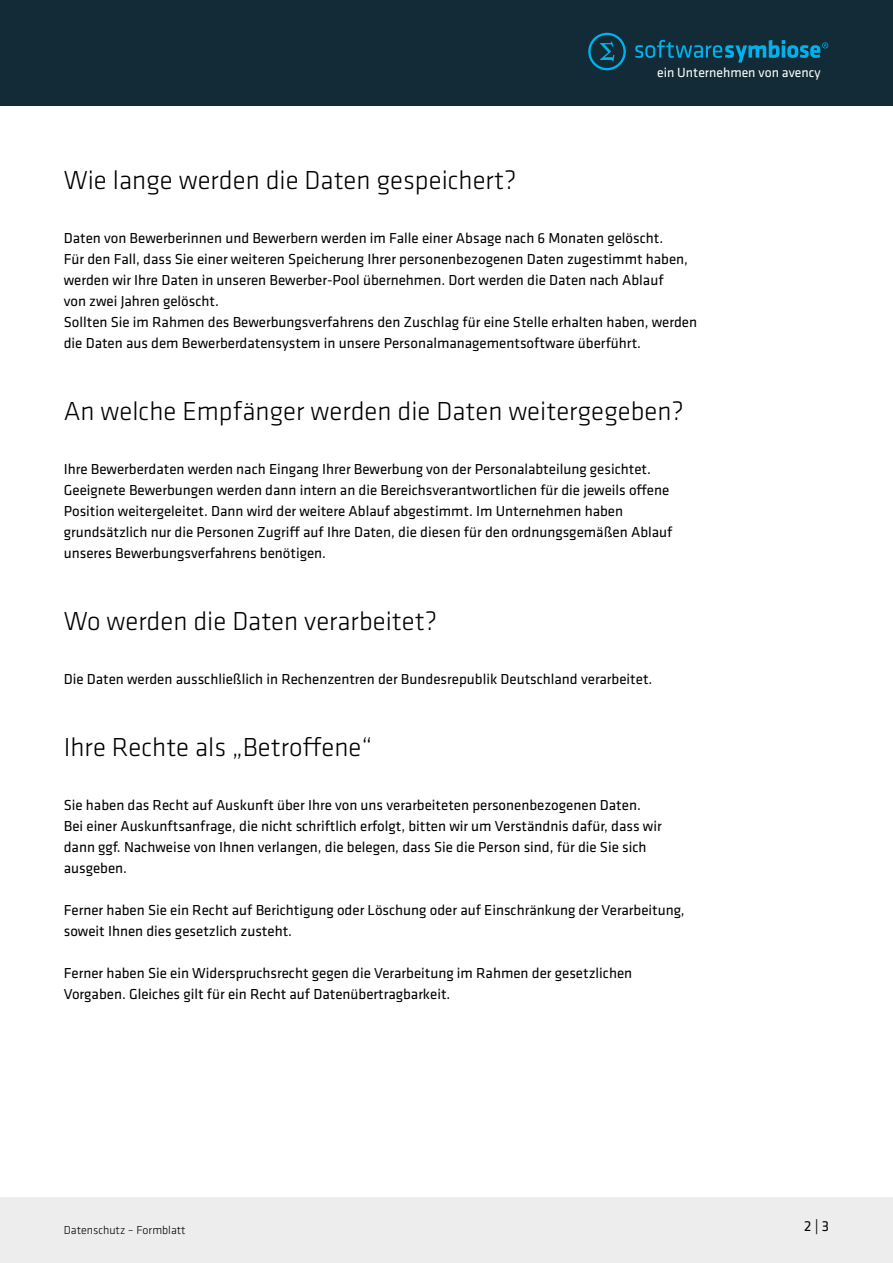
<style>
.page{position:relative;width:893px;height:1263px;background:#fff}
.page>*{position:absolute;margin:0;border:0;box-sizing:border-box;transform-origin:0 0}
.t1{font:300 27px "Klavika";color:#000}
.t2{font:15px/21px "Klavika";color:#000}
.t3{font:13.65px "Klavika";color:#fff}
.t4{font:300 12px "Klavika";color:#000}
</style>
<div class="page">
<div style="left:0;top:0;width:893px;height:106px;background:#122b36"></div>
<div style="left:0;top:1198px;width:893px;height:65px;background:#eeeded"></div>
<svg style="left:588px;top:33px;width:38px;height:37px"></svg>
<svg style="left:635px;top:40px;width:193px;height:23px"></svg>
<p class="t3" style="left:657px;top:65px;width:165px">ein Unternehmen von avency</p>
<h1 class="t1" style="left:64px;top:165px;width:454px">Wie lange werden die Daten gespeichert?</h1>
<p class="t2" style="left:64px;top:228px;width:635px">Daten von Bewerberinnen und Bewerbern werden im Falle einer Absage nach 6 Monaten gelöscht.<br>Für den Fall, dass Sie einer weiteren Speicherung Ihrer personenbezogenen Daten zugestimmt haben, werden wir Ihre Daten in unseren Bewerber-Pool übernehmen. Dort werden die Daten nach Ablauf<br>von zwei Jahren gelöscht.<br>Sollten Sie im Rahmen des Bewerbungsverfahrens den Zuschlag für eine Stelle erhalten haben, werden die Daten aus dem Bewerberdatensystem in unsere Personalmanagementsoftware überführt.</p>
<h1 class="t1" style="left:64px;top:396px;width:622px">An welche Empfänger werden die Daten weitergegeben?</h1>
<p class="t2" style="left:64px;top:459px;width:610px">Ihre Bewerberdaten werden nach Eingang Ihrer Bewerbung von der Personalabteilung gesichtet.<br>Geeignete Bewerbungen werden dann intern an die Bereichsverantwortlichen für die jeweils offene Position weitergeleitet. Dann wird der weitere Ablauf abgestimmt. Im Unternehmen haben grundsätzlich nur die Personen Zugriff auf Ihre Daten, die diesen für den ordnungsgemäßen Ablauf unseres Bewerbungsverfahrens benötigen.</p>
<h1 class="t1" style="left:64px;top:606px;width:375px">Wo werden die Daten verarbeitet?</h1>
<p class="t2" style="left:64px;top:669px;width:590px">Die Daten werden ausschließlich in Rechenzentren der Bundesrepublik Deutschland verarbeitet.</p>
<h1 class="t1" style="left:64px;top:732px;width:310px">Ihre Rechte als „Betroffene“</h1>
<p class="t2" style="left:64px;top:795px;width:599px">Sie haben das Recht auf Auskunft über Ihre von uns verarbeiteten personenbezogenen Daten.<br>Bei einer Auskunftsanfrage, die nicht schriftlich erfolgt, bitten wir um Verständnis dafür, dass wir dann ggf. Nachweise von Ihnen verlangen, die belegen, dass Sie die Person sind, für die Sie sich ausgeben.</p>
<p class="t2" style="left:64px;top:900px;width:622px">Ferner haben Sie ein Recht auf Berichtigung oder Löschung oder auf Einschränkung der Verarbeitung, soweit Ihnen dies gesetzlich zusteht.</p>
<p class="t2" style="left:64px;top:963px;width:570px">Ferner haben Sie ein Widerspruchsrecht gegen die Verarbeitung im Rahmen der gesetzlichen<br>Vorgaben. Gleiches gilt für ein Recht auf Datenübertragbarkeit.</p>
<p class="t4" style="left:64px;top:1223px;width:123px">Datenschutz – Formblatt</p>
<p class="t2" style="left:804px;top:1216px;width:26px">2 | 3</p>
</div>
